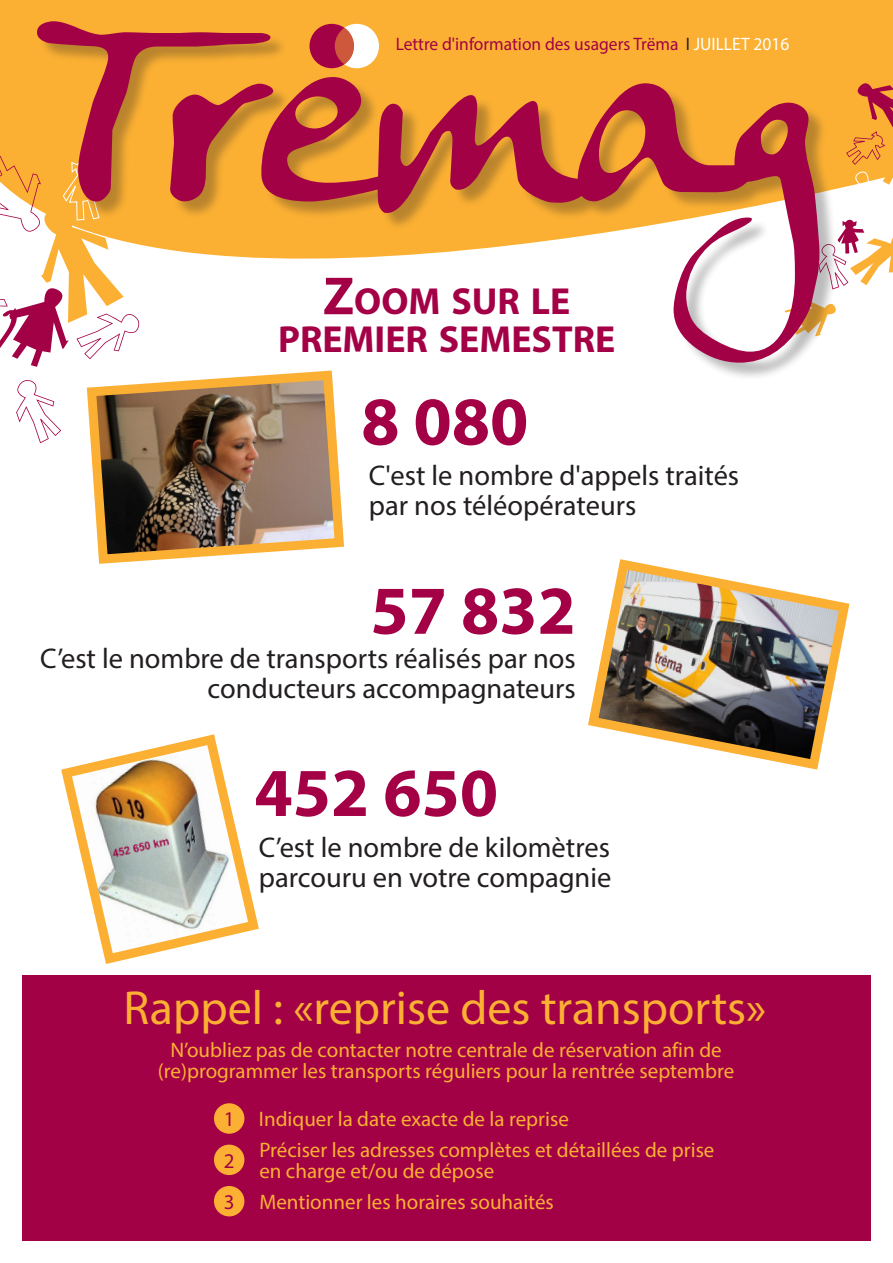
<style>
.page{position:relative;width:893px;height:1263px;background:#fff}
.page>*{position:absolute;margin:0;border:0;box-sizing:border-box;transform-origin:0 0}
.t1{font:700 69px "Myriad Pro";color:#a30046}
.t2{font:48px "Myriad Pro";color:#fbb033}
.t3{font:700 37.8px "Myriad Pro";color:#a30046}
.t4{font:28.5px/30px "Myriad Pro";color:#231f20;text-align:right}
.t5{font:21px "Myriad Pro";color:#fbb033}
.t6{font:21px "Myriad Pro";color:#a30146}
.t7{font:18px "Myriad Pro";color:#a30146}
.s1{color:#231f20}
.s2{color:#fff}
.s3{font-size:54px}
</style>
<div class="page">
<div style="left:0;top:0;width:893px;height:156px;background:#fbb033"></div>
<svg style="left:16px;top:380px;width:45px;height:63px"></svg>
<svg style="left:0;top:156px;width:39px;height:211px"></svg>
<svg style="left:838px;top:78px;width:55px;height:210px"></svg>
<div style="left:40px;top:24px;width:798px;height:357px;background:#231f20;opacity:.3"></div>
<svg style="left:37px;top:21px;width:782px;height:342px"></svg>
<svg style="left:61px;top:734px;width:198px;height:230px"></svg>
<img style="left:588px;top:559px;width:262px;height:211px">
<img style="left:82px;top:366px;width:267px;height:198px">
<div style="left:22px;top:976px;width:849px;height:265px;background:#a30146"></div>
<div style="left:214px;top:1103px;width:30px;height:31px;background:#fbb033;border-radius:50%"></div>
<div style="left:214px;top:1144px;width:30px;height:31px;background:#fbb033;border-radius:50%"></div>
<div style="left:214px;top:1186px;width:30px;height:30px;background:#fbb033;border-radius:50%"></div>
<p class="t7" style="left:396px;top:33px;width:395px">Lettre d'information des usagers Trëma <span class="s1">I</span> <span class="s2">JUILLET 2016</span></p>
<p class="t3" style="left:323px;top:277px;width:249px"><span class="s3">Z</span>OOM SUR LE</p>
<p class="t3" style="left:278px;top:314px;width:339px">PREMIER SEMESTRE</p>
<p class="t1" style="left:361px;top:376px;width:169px">8 080</p>
<p class="t4" style="left:369px;top:460px;width:372px">C'est le nombre d'appels traités</p>
<p class="t4" style="left:369px;top:490px;width:269px">par nos téléopérateurs</p>
<p class="t1" style="left:370px;top:565px;width:207px">57 832</p>
<p class="t4" style="left:40px;top:643px;width:537px">C’est le nombre de transports réalisés par nos conducteurs accompagnateurs</p>
<p class="t1" style="left:254px;top:748px;width:245px">452 650</p>
<p class="t4" style="left:259px;top:832px;width:353px">C’est le nombre de kilomètres</p>
<p class="t4" style="left:259px;top:862px;width:354px">parcouru en votre compagnie</p>
<p class="t2" style="left:124px;top:978px;width:644px">Rappel : «reprise des transports»</p>
<p class="t5" style="left:171px;top:1037px;width:553px">N’oubliez pas de contacter notre centrale de réservation afin de</p>
<p class="t5" style="left:158px;top:1058px;width:578px">(re)programmer les transports réguliers pour la rentrée septembre</p>
<p class="t5" style="left:259px;top:1106px;width:312px">Indiquer la date exacte de la reprise</p>
<p class="t5" style="left:259px;top:1137px;width:457px">Préciser les adresses complètes et détaillées de prise</p>
<p class="t5" style="left:259px;top:1158px;width:236px">en charge et/ou de dépose</p>
<p class="t5" style="left:259px;top:1189px;width:296px">Mentionner les horaires souhaités</p>
<p class="t6" style="left:224px;top:1106px;width:12px">1</p>
<p class="t6" style="left:224px;top:1148px;width:12px">2</p>
<p class="t6" style="left:224px;top:1189px;width:12px">3</p>
</div>
